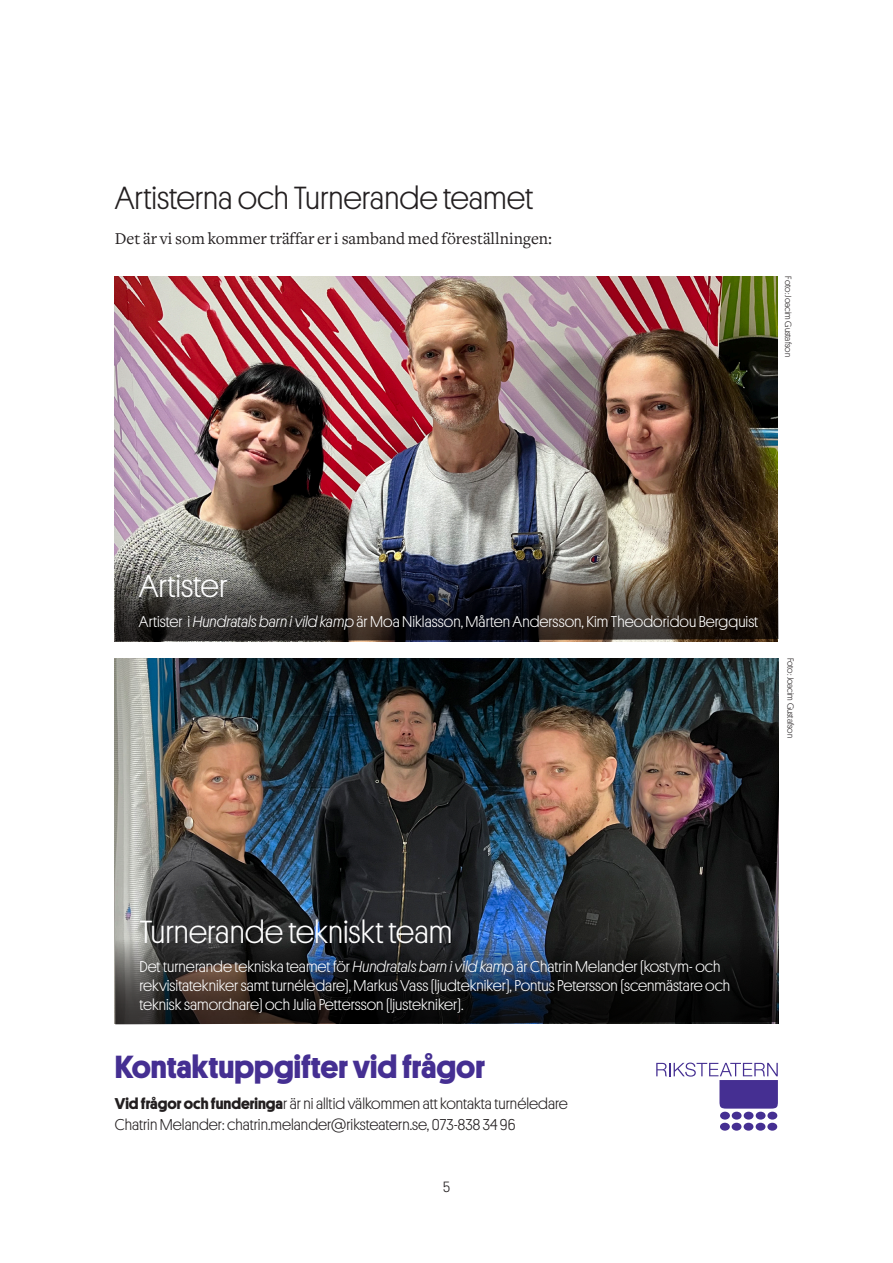
<style>
.page{position:relative;width:893px;height:1263px;background:#fff}
.page>*{position:absolute;margin:0;border:0;box-sizing:border-box;transform-origin:0 0}
.Rubrik{font:300 32.25px "Stage Sans";color:#fff}
.Rubrik-2{font:300 32.25px "Stage Sans";color:#231f20}
.t1{font:700 32.25px "Stage Sans";color:#452f92}
.t2{font:17.25px "Curtain Serif";color:#231f20}
.t3{font:15.75px/18.8px "Stage Sans";color:#fff}
.t4{font:15.75px/21px "Stage Sans";color:#231f20}
.t5{font:15px "Stage Sans";color:#231f20}
.t6{font:9px "Stage Sans";color:#231f20}
.s1{font-family:"Platform";font-weight:300;font-style:italic}
.s2{font-weight:700}
</style>
<div class="page">
<svg style="left:656px;top:1062px;width:122px;height:68px"></svg>
<img style="left:115px;top:276px;width:662px;height:286px">
<svg style="left:115px;top:562px;width:663px;height:79px;background:#3c3734"></svg>
<img style="left:115px;top:659px;width:664px;height:365px">
<svg style="left:115px;top:936px;width:662px;height:88px;background:#1d1f23"></svg>
<p class="Rubrik-2" style="left:115px;top:175px;width:420px">Artisterna och Turnerande teamet</p>
<p class="t2" style="left:115px;top:229px;width:439px">Det är vi som kommer träffar er i samband med föreställningen:</p>
<p class="t6" style="left:795px;top:276px;width:82px;rotate:90deg">Foto: Joacim Gustafson</p>
<p class="Rubrik" style="left:139px;top:563px;width:90px">Artister</p>
<p class="t3" style="left:139px;top:611px;width:621px">Artister i <span class="s1">Hundratals barn i vild kamp</span> är Moa Niklasson, Mårten Andersson, Kim Theodoridou Bergquist</p>
<p class="t6" style="left:797px;top:657px;width:82px;rotate:90deg">Foto: Joacim Gustafson</p>
<p class="Rubrik" style="left:139px;top:909px;width:315px">Turnerande tekniskt team</p>
<p class="t3" style="left:139px;top:956px;width:592px">Det turnerande tekniska teamet för <span class="s1">Hundratals barn i vild kamp</span> är Chatrin Melander (kostym- och rekvisitatekniker samt turnéledare), Markus Vass (ljudtekniker), Pontus Petersson (scenmästare och teknisk samordnare) och Julia Pettersson (ljustekniker).</p>
<p class="t1" style="left:115px;top:1043px;width:372px">Kontaktuppgifter vid frågor</p>
<p class="t4" style="left:115px;top:1092px;width:454px"><span class="s2">Vid frågor och funderinga</span>r är ni alltid välkommen att kontakta turnéledare<br>Chatrin Melander: chatrin.melander@riksteatern.se, 073-838 34 96</p>
<p class="t5" style="left:443px;top:1176px;width:8px">5</p>
</div>
